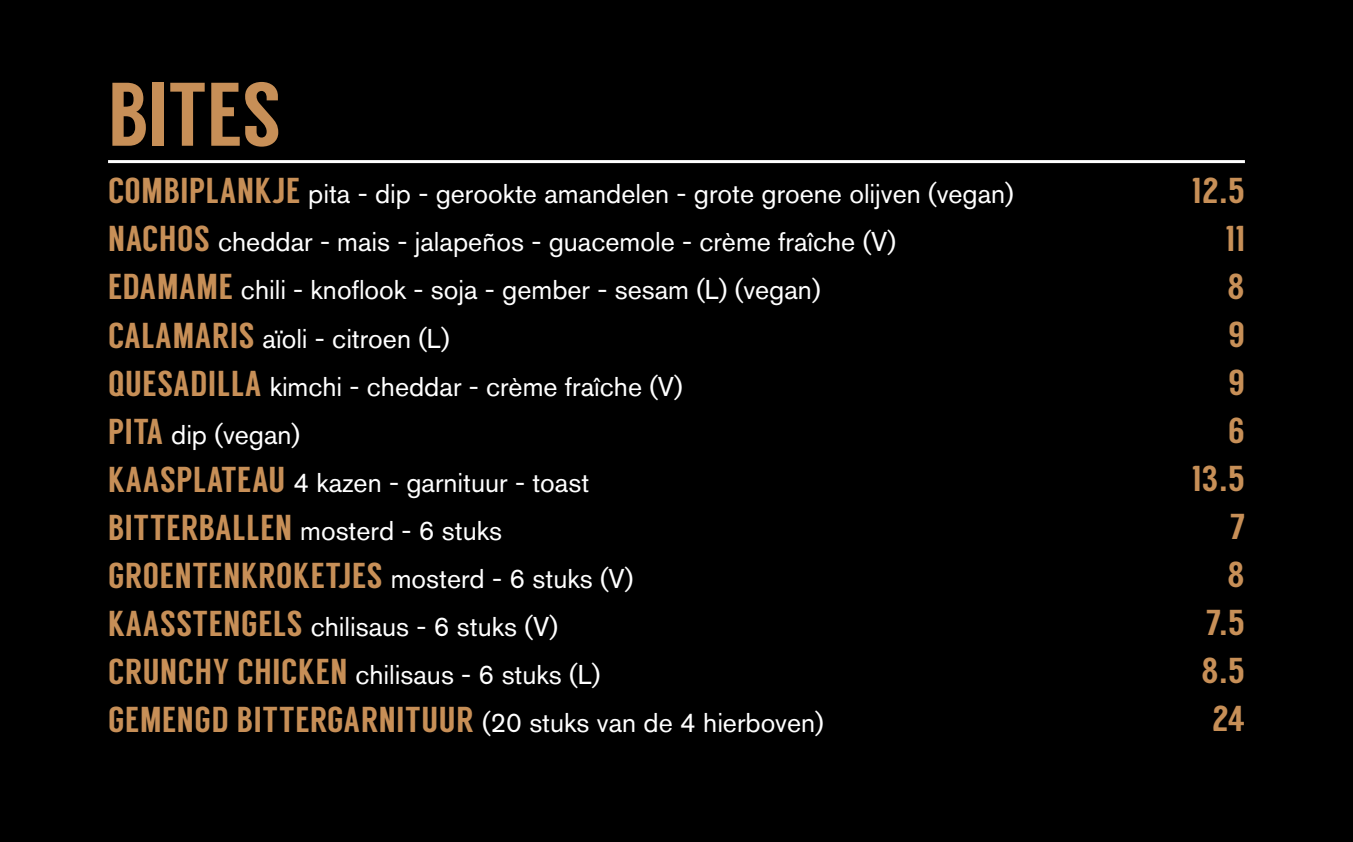
<style>
.page{position:relative;width:1353px;height:842px;background:#fff}
.page>*{position:absolute;margin:0;border:0;box-sizing:border-box;transform-origin:0 0}
.t1{font:90px "Langdon";color:#c78f57}
.t2{font:36px/48px "Langdon";letter-spacing:.02em;color:#c78f57;text-align:right}
.t3{font:27px/48px "Akzidenz Grotesk BQ";color:#fff}
.s1{font-family:"Langdon";font-size:36px;color:#c78f57}
.s2{font-family:"Akzidenz Grotesk BQ";font-size:27px;color:#fff}
</style>
<div class="page">
<div style="left:0;top:0;width:1352px;height:842px;background:#000"></div>
<hr style="left:108px;top:160px;width:1136px;height:3px;background:#fff">
<h1 class="t1" style="left:108px;top:62px;width:175px">BITES</h1>
<p class="t3" style="left:108px;top:170px;width:907px"><span class="s1">COMBIPLANKJE</span> pita - dip - gerookte amandelen - grote groene olijven (vegan)<br><span class="s1">NACHOS</span> cheddar - mais - jalapeños - guacemole - crème fraîche (V)<br><span class="s1">EDAMAME</span> chili - knoflook - soja - gember - sesam (L) (vegan)<br><span class="s1">CALAMARIS</span> aïoli - citroen (L)<br><span class="s1">QUESADILLA</span> kimchi - cheddar - crème fraîche (V)<br><span class="s1">PITA</span> dip (vegan)<br><span class="s1">KAASPLATEAU</span> 4 kazen - garnituur - toast<br><span class="s1">BITTERBALLEN</span> mosterd - 6 stuks</p>
<h2 class="t2" style="left:108px;top:551px;width:527px">GROENTENKROKETJES <span class="s2">mosterd - 6 stuks (V)</span></h2>
<p class="t3" style="left:108px;top:602px;width:717px"><span class="s1">KAASSTENGELS</span> chilisaus - 6 stuks (V)<br><span class="s1">CRUNCHY CHICKEN</span> chilisaus - 6 stuks (L)<br><span class="s1">GEMENGD BITTERGARNITUUR</span> (20 stuks van de 4 hierboven)</p>
<h2 class="t2" style="left:1191px;top:167px;width:54px">12.5<br>11<br>8<br>9<br>9<br>6<br>13.5<br>7<br>8<br>7.5<br>8.5<br>24</h2>
</div>
